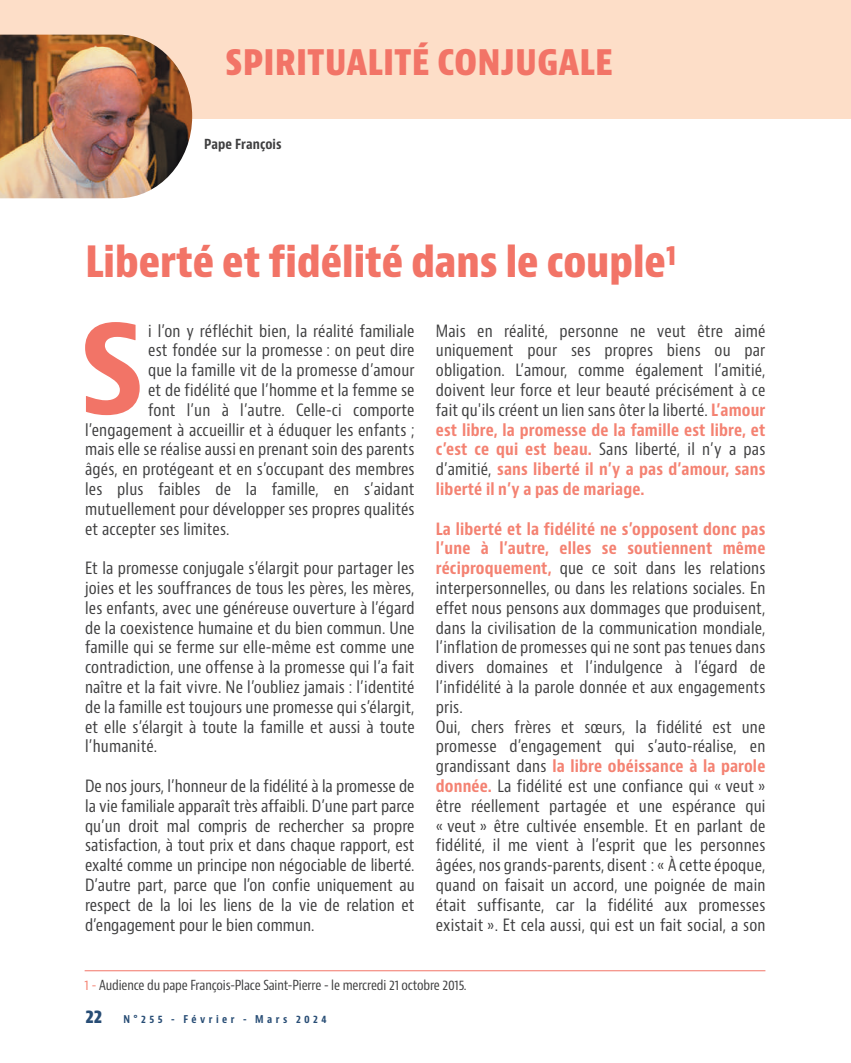
<style>
.page{position:relative;width:851px;height:1063px;background:#fff}
.page>*{position:absolute;margin:0;border:0;box-sizing:border-box;transform-origin:0 0}
.t1{font:700 condensed 42px "Bernino Sans";color:#f27467}
.t2{font:700 condensed 37.5px "Bernino Sans";color:#f27467}
.t3{font:condensed 16.5px/19.8px "Bernino Sans";letter-spacing:.01em;color:#3e3e3f;text-align:justify}
.t4{font:condensed 13.5px "Bernino Sans";letter-spacing:-.01em;color:#3e3e3f}
.t5{font:700 condensed 13.5px "Bernino Sans";letter-spacing:.01em;color:#3e3e3f}
.t6{font:700 condensed 10.5px "Bernino Sans";letter-spacing:.33em;color:#284d75}
.s1{font-weight:700;color:#f48272}
.s2{color:#f48272}
.s3{font-size:18px}
</style>
<div class="page">
<div style="left:0;top:0;width:850px;height:119px;background:#fddec8"></div>
<img style="left:0;top:35px;width:192px;height:163px">
<hr style="left:85px;top:970px;width:680px;height:1px;background:#f27467">
<svg style="left:85px;top:322px;width:55px;height:93px"></svg>
<h2 class="t2" style="left:225px;top:38px;width:389px">SPIRITUALITÉ CONJUGALE</h2>
<p class="t5" style="left:204px;top:135px;width:79px">Pape François</p>
<h1 class="t1" style="left:85px;top:236px;width:592px">Liberté et fidélité dans le couple<sup>1</sup></h1>
<p class="t3" style="left:148px;top:321px;width:268px">i l’on y réfléchit bien, la réalité familiale</p>
<p class="t3" style="left:148px;top:341px;width:268px">est fondée sur la promesse : on peut dire</p>
<p class="t3" style="left:148px;top:361px;width:268px">que la famille vit de la promesse d’amour</p>
<p class="t3" style="left:148px;top:380px;width:268px">et de fidélité que l’homme et la femme se</p>
<p class="t3" style="left:148px;top:400px;width:268px">font l’un à l’autre. Celle-ci comporte</p>
<p class="t3" style="left:85px;top:420px;width:331px">l’engagement à accueillir et à éduquer les enfants ;</p>
<p class="t3" style="left:85px;top:440px;width:331px">mais elle se réalise aussi en prenant soin des parents</p>
<p class="t3" style="left:85px;top:460px;width:331px">âgés, en protégeant et en s’occupant des membres</p>
<p class="t3" style="left:85px;top:479px;width:331px">les plus faibles de la famille, en s’aidant</p>
<p class="t3" style="left:85px;top:499px;width:331px">mutuellement pour développer ses propres qualités</p>
<p class="t3" style="left:85px;top:519px;width:146px">et accepter ses limites.</p>
<p class="t3" style="left:85px;top:559px;width:331px">Et la promesse conjugale s’élargit pour partager les joies et les souffrances de tous les pères, les mères, les enfants, avec une généreuse ouverture à l’égard de la coexistence humaine et du bien commun. Une famille qui se ferme sur elle-même est comme une contradiction, une offense à la promesse qui l’a fait naître et la fait vivre. Ne l’oubliez jamais : l’identité de la famille est toujours une promesse qui s’élargit, et elle s’élargit à toute la famille et aussi à toute l’humanité.</p>
<p class="t3" style="left:85px;top:776px;width:331px">De nos jours, l’honneur de la fidélité à la promesse de la vie familiale apparaît très affaibli. D’une part parce qu’un droit mal compris de rechercher sa propre satisfaction, à tout prix et dans chaque rapport, est exalté comme un principe non négociable de liberté.<br>D’autre part, parce que l’on confie uniquement au respect de la loi les liens de la vie de relation et d’engagement pour le bien commun.</p>
<p class="t3" style="left:436px;top:321px;width:331px">Mais en réalité, personne ne veut être aimé uniquement pour ses propres biens ou par obligation. L’amour, comme également l’amitié, doivent leur force et leur beauté précisément à ce fait qu'ils créent un lien sans ôter la liberté. <span class="s1">L’amour est libre, la promesse de la famille est libre, et c’est ce qui est beau.</span> Sans liberté, il n’y a pas d’amitié, <span class="s1">sans liberté il n’y a pas d’amour, sans liberté il n’y a pas de mariage.</span></p>
<p class="t3" style="left:436px;top:519px;width:331px;text-align:left"><span class="s1">La liberté et la fidélité ne s’opposent donc pas l’une à l’autre, elles se soutiennent même réciproquement,</span> que ce soit dans les relations interpersonnelles, ou dans les relations sociales. En effet nous pensons aux dommages que produisent, dans la civilisation de la communication mondiale, l’inflation de promesses qui ne sont pas tenues dans divers domaines et l’indulgence à l’égard de l’infidélité à la parole donnée et aux engagements pris.<br>Oui, chers frères et sœurs, la fidélité est une promesse d’engagement qui s’auto-réalise, en grandissant dans <span class="s1">la libre obéissance à la parole donnée.</span> La fidélité est une confiance qui « veut » être réellement partagée et une espérance qui « veut » être cultivée ensemble. Et en parlant de fidélité, il me vient à l’esprit que les personnes âgées, nos grands-parents, disent : « À cette époque, quand on faisait un accord, une poignée de main était suffisante, car la fidélité aux promesses existait ». Et cela aussi, qui est un fait social, a son</p>
<p class="t4" style="left:85px;top:977px;width:383px"><span class="s2">1 -</span> Audience du pape François-Place Saint-Pierre - le mercredi 21 octobre 2015.</p>
<p class="t6" style="left:86px;top:1013px;width:242px"><span class="s3">22</span> N°255 - Février - Mars 2024</p>
</div>
